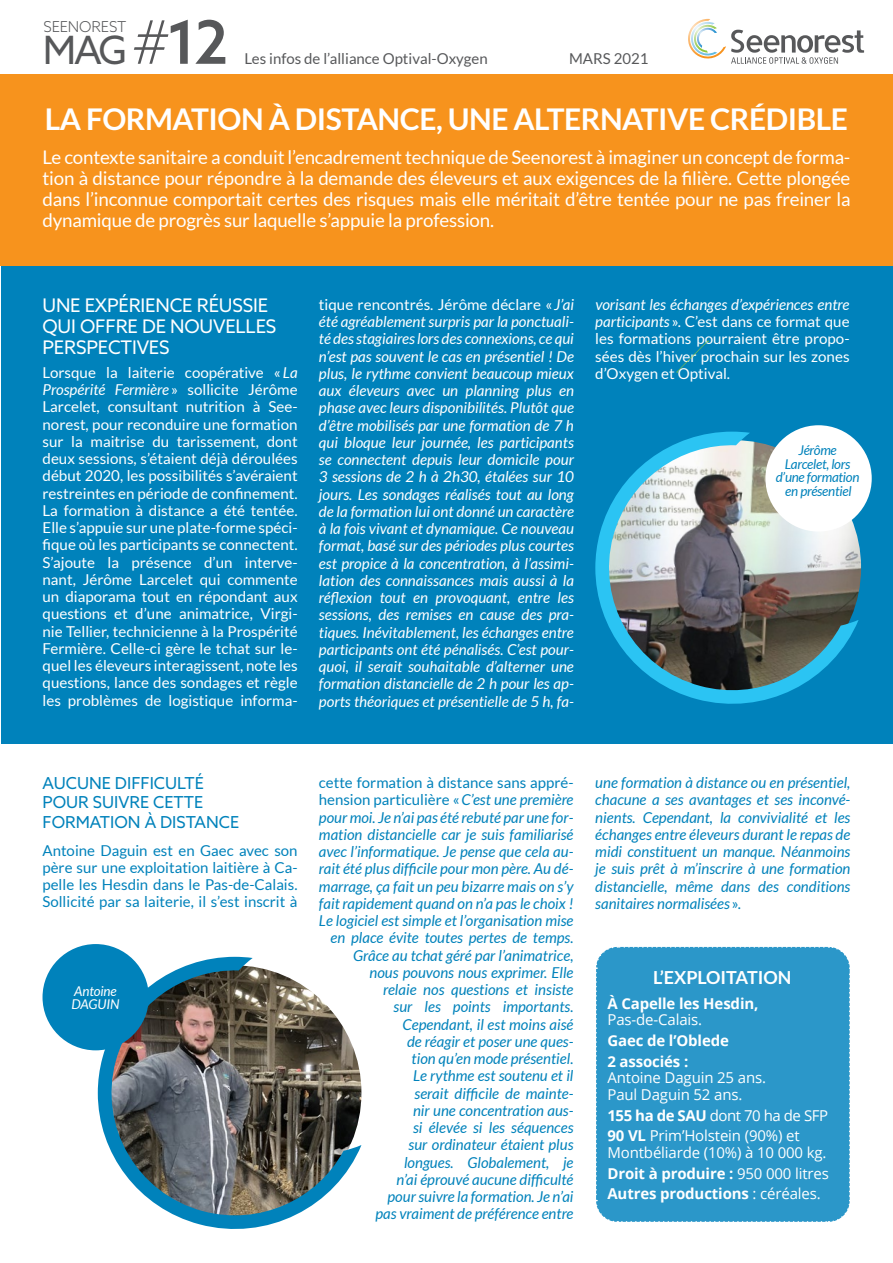
<style>
.page{position:relative;width:893px;height:1263px;background:#fff}
.page>*{position:absolute;margin:0;border:0;box-sizing:border-box;transform-origin:0 0}
.t1{font:500 60px "Azo Sans";color:#57585a}
.t2{font:39px "Azo Sans";color:#57585a}
.Intertitre{font:700 30px "Lato";letter-spacing:-.015em;color:#fff}
.Texte_Normal{font:18.75px/21px "Lato";letter-spacing:-.01em;color:#fff;text-align:justify}
.Intertitre-2{font:18.75px/21px "Azo Sans";letter-spacing:-.01em;color:#fff}
.Intertitre-3{font:700 18px "Lato";color:#fff}
.Intertitre-4{font:16.5px/19.5px "Azo Sans";color:#0082bb}
.Texte_Normal-2{font:italic 15px/17.2px "Lato";color:#0082bb;text-align:right}
.Texte_Normal-3{font:italic 15px/17.2px "Lato";color:#fff;text-align:justify}
.Texte_Normal-4{font:15px/17.2px "Lato";color:#fff;text-align:justify}
.Texte_Normal-5{font:15px/17.2px "Lato";color:#0082bb;text-align:justify}
.Intertitre-5{font:700 15px/16.5px "Open Sans";letter-spacing:-.01em;color:#fff}
.Intertitre-6{font:15px/16.5px "Open Sans";letter-spacing:-.01em;color:#fff}
.t3{font:15px "Lato";color:#57585a}
.Intertitre-7{font:15px "Open Sans";letter-spacing:-.03em;color:#fff}
.t4{font:300 15px "Azo Sans";letter-spacing:-.01em;color:#57585a}
.Texte_Normal-6{font:italic 13.5px/13.5px "Lato";letter-spacing:-.02em;color:#0082bb;text-align:center}
.Texte_Normal-7{font:italic 13.5px/13.5px "Lato";letter-spacing:-.01em;color:#fff}
.s1{font-weight:300}
.s2{font-style:italic}
.s3{font-style:normal}
.s4{font-weight:400}
.s5{font-weight:700}
</style>
<div class="page">
<div style="left:1px;top:244px;width:891px;height:1019px;background:#0082bb"></div>
<div style="left:0;top:744px;width:893px;height:519px;background:#fff"></div>
<svg style="left:688px;top:19px;width:176px;height:45px"></svg>
<div style="left:0;top:74px;width:893px;height:192px;background:#f7931d"></div>
<svg style="left:677px;top:341px;width:32px;height:32px"></svg>
<img style="left:98px;top:957px;width:263px;height:272px">
<img style="left:595px;top:432px;width:264px;height:272px">
<div style="left:43px;top:944px;width:106px;height:106px;background:#0082bb;border-radius:50%"></div>
<div style="left:765px;top:425px;width:107px;height:106px;background:#fff;border-radius:50%"></div>
<div style="left:596px;top:946px;width:254px;height:276px;background:#2b97c9"></div>
<h1 class="t1" style="left:133px;top:3px;width:97px"><span class="s1">#</span>12</h1>
<p class="t4" style="left:44px;top:17px;width:84px">SEENOREST</p>
<h2 class="t2" style="left:43px;top:24px;width:86px">MAG</h2>
<p class="t3" style="left:244px;top:50px;width:245px">Les infos de l’alliance Optival-Oxygen</p>
<p class="t3" style="left:569px;top:50px;width:81px">Mars 2021</p>
<p class="Intertitre" style="left:45px;top:102px;width:805px">LA FORMATION À DISTANCE, UNE ALTERNATIVE CRÉDIBLE</p>
<p class="Texte_Normal" style="left:43px;top:147px;width:809px">Le contexte sanitaire a conduit l’encadrement technique de Seenorest à imaginer un concept de forma&shy;tion à distance pour répondre à la demande des éleveurs et aux exigences de la filière. Cette plongée dans l’inconnue comportait certes des risques mais elle méritait d’être tentée pour ne pas freiner la dynamique de progrès sur laquelle s’appuie la profession.</p>
<p class="Intertitre-2" style="left:43px;top:295px;width:235px">UNE EXPÉRIENCE RÉUSSIE<br>QUI OFFRE DE NOUVELLES<br>PERSPECTIVES</p>
<p class="Texte_Normal-4" style="left:43px;top:364px;width:257px">Lorsque la laiterie coopérative « <span class="s2">La Prospérité Fermière</span> » sollicite Jérôme Larcelet, consultant nutrition à See&shy;norest, pour reconduire une formation sur la maitrise du tarissement, dont deux sessions, s’étaient déjà déroulées début 2020, les possibilités s’avéraient restreintes en période de confinement.<br>La formation à distance a été tentée.<br>Elle s’appuie sur une plate-forme spéci&shy;fique où les participants se connectent.<br>S’ajoute la présence d’un interve&shy;nant, Jérôme Larcelet qui commente un diaporama tout en répondant aux questions et d’une animatrice, Virgi&shy;nie Tellier, technicienne à la Prospérité Fermière. Celle-ci gère le tchat sur le&shy;quel les éleveurs interagissent, note les questions, lance des sondages et règle les problèmes de logistique informa-</p>
<p class="Texte_Normal-3" style="left:319px;top:296px;width:257px"><span class="s3">tique rencontrés. Jérôme déclare «</span> J’ai été agréablement surpris par la ponctuali&shy;té des stagiaires lors des connexions, ce qui n’est pas souvent le cas en présentiel ! De plus, le rythme convient beaucoup mieux aux éleveurs avec un planning plus en phase avec leurs disponibilités. Plutôt que d’être mobilisés par une formation de 7 h qui bloque leur journée, les participants se connectent depuis leur domicile pour 3 sessions de 2 h à 2h30, étalées sur 10 jours. Les sondages réalisés tout au long de la formation lui ont donné un caractère à la fois vivant et dynamique. Ce nouveau format, basé sur des périodes plus courtes est propice à la concentration, à l’assimi&shy;lation des connaissances mais aussi à la réflexion tout en provoquant, entre les sessions, des remises en cause des pra&shy;tiques. Inévitablement, les échanges entre participants ont été pénalisés. C’est pour&shy;quoi, il serait souhaitable d’alterner une formation distancielle de 2 h pour les ap&shy;ports théoriques et présentielle de 5 h, fa-</p>
<p class="Texte_Normal-4" style="left:595px;top:296px;width:256px"><span class="s2">vorisant les échanges d’expériences entre participants</span> ». C’est dans ce format que les formations pourraient être propo&shy;sées dès l’hiver prochain sur les zones d’Oxygen et Optival.</p>
<p class="Texte_Normal-6" style="left:776px;top:444px;width:85px">Jérôme<br>Larcelet, lors d’une formation en présentiel</p>
<p class="Intertitre-4" style="left:43px;top:773px;width:198px">AUCUNE DIFFICULTÉ<br>POUR SUIVRE CETTE<br>FORMATION À DISTANCE</p>
<p class="Texte_Normal-5" style="left:43px;top:841px;width:257px">Antoine Daguin est en Gaec avec son père sur une exploitation laitière à Ca&shy;pelle les Hesdin dans le Pas-de-Calais.<br>Sollicité par sa laiterie, il s’est inscrit à</p>
<p class="Texte_Normal-7" style="left:72px;top:985px;width:49px">Antoine<br>DAGUIN</p>
<p class="Texte_Normal-2" style="left:319px;top:774px;width:256px"><span class="s3">cette formation à distance sans appré&shy;hension particulière «</span>C’est une première pour moi. Je n’ai pas été rebuté par une for&shy;mation distancielle car je suis familiarisé avec l’informatique. Je pense que cela au&shy;rait été plus difficile pour mon père. Au dé&shy;marrage, ça fait un peu bizarre mais on s’y fait rapidement quand on n’a pas le choix !<br>Le logiciel est simple et l’organisation mise en place évite toutes pertes de temps.<br>Grâce au tchat géré par l’animatrice,<br>nous pouvons nous exprimer. Elle<br>relaie nos questions et insiste<br>sur les points importants.<br>Cependant, il est moins aisé<br>de réagir et poser une ques-<br>tion qu’en mode présentiel.<br>Le rythme est soutenu et il<br>serait difficile de mainte-<br>nir une concentration aus-<br>si élevée si les séquences<br>sur ordinateur étaient plus<br>longues. Globalement, je<br>n’ai éprouvé aucune difficulté<br>pour suivre la formation. Je n’ai<br>pas vraiment de préférence entre</p>
<p class="Texte_Normal-2" style="left:595px;top:774px;width:257px;text-align:justify">une formation à distance ou en présentiel, chacune a ses avantages et ses inconvé&shy;nients. Cependant, la convivialité et les échanges entre éleveurs durant le repas de midi constituent un manque. Néanmoins je suis prêt à m’inscrire à une formation distancielle, même dans des conditions sanitaires normalisées <span class="s3">».</span></p>
<p class="Intertitre-3" style="left:653px;top:967px;width:140px">L’EXPLOITATION</p>
<p class="Intertitre-5" style="left:607px;top:995px;width:153px">À Capelle les Hesdin,<br><span class="s4">Pas-de-Calais.</span></p>
<p class="Intertitre-5" style="left:607px;top:1032px;width:123px">Gaec de l’Oblede</p>
<p class="Intertitre-6" style="left:607px;top:1053px;width:160px"><span class="s5">2 associés :<br></span>Antoine Daguin 25 ans.<br>Paul Daguin 52 ans.</p>
<p class="Intertitre-7" style="left:607px;top:1105px;width:222px"><span class="s5">155 ha de SAU</span> dont 70 ha de SFP</p>
<p class="Intertitre-6" style="left:607px;top:1127px;width:221px"><span class="s5">90 VL</span> Prim’Holstein (90%) et<br>Montbéliarde (10%) à 10 000 kg.</p>
<p class="Intertitre-5" style="left:607px;top:1164px;width:223px">Droit à produire : <span class="s4">950 000 litres</span></p>
<p class="Intertitre-5" style="left:607px;top:1185px;width:215px">Autres productions <span class="s4">: céréales.</span></p>
</div>
